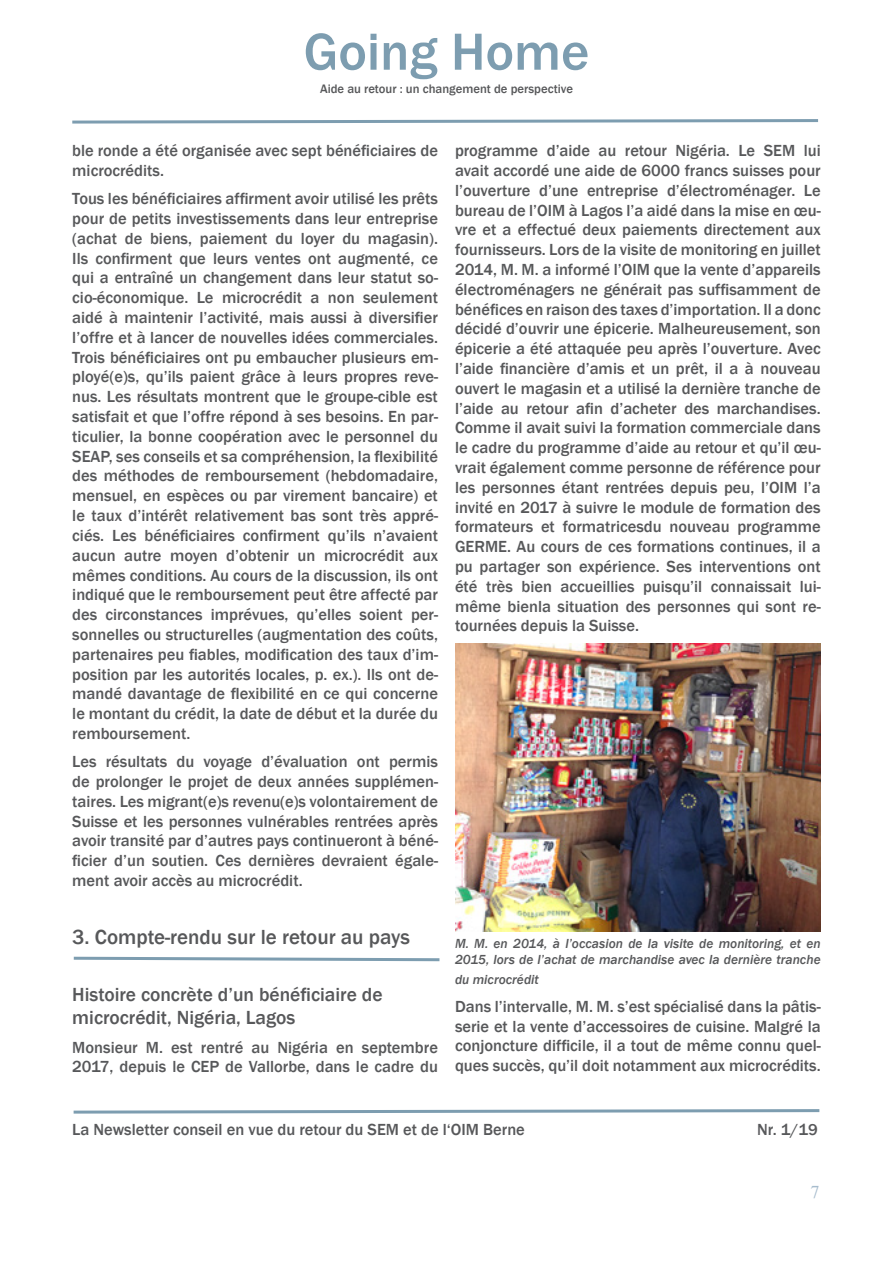
<style>
.page{position:relative;width:893px;height:1263px;background:#fff}
.page>*{position:absolute;margin:0;border:0;box-sizing:border-box;transform-origin:0 0}
.t1{font:500 54px "Franklin Gothic";color:#7d9db0}
.t2{font:500 21px "Franklin Gothic";color:#57585a}
.t3{font:500 19.5px/23.4px "Franklin Gothic";color:#57585a}
.t4{font:18px "Times New Roman";color:#a7bccd}
.t5{font:500 16.5px/19.8px "Franklin Gothic";color:#57585a;text-align:justify}
.t6{font:italic 500 13.5px/16.2px "Franklin Gothic";color:#57585a}
.t7{font:500 12.6px "Franklin Gothic";color:#57585a}
</style>
<div class="page">
<svg style="left:73px;top:1109px;width:747px;height:5px"></svg>
<svg style="left:72px;top:119px;width:747px;height:5px"></svg>
<svg style="left:73px;top:956px;width:367px;height:6px"></svg>
<img style="left:455px;top:643px;width:366px;height:288px">
<h1 class="t1" style="left:304px;top:18px;width:287px">Going Home</h1>
<p class="t7" style="left:320px;top:81px;width:254px">Aide au retour : un changement de perspective</p>
<p class="t5" style="left:72px;top:141px;width:367px">ble ronde a été organisée avec sept bénéficiaires de microcrédits.</p>
<p class="t5" style="left:72px;top:189px;width:367px">Tous les bénéficiaires affirment avoir utilisé les prêts pour de petits investissements dans leur entreprise (achat de biens, paiement du loyer du magasin).<br>Ils confirment que leurs ventes ont augmenté, ce qui a entraîné un changement dans leur statut so&shy;cio-économique. Le microcrédit a non seulement aidé à maintenir l’activité, mais aussi à diversifier l’offre et à lancer de nouvelles idées commerciales.<br>Trois bénéficiaires ont pu embaucher plusieurs em&shy;ployé(e)s, qu’ils paient grâce à leurs propres reve&shy;nus. Les résultats montrent que le groupe-cible est satisfait et que l’offre répond à ses besoins. En par&shy;ticulier, la bonne coopération avec le personnel du SEAP, ses conseils et sa compréhension, la flexibilité des méthodes de remboursement (hebdomadaire, mensuel, en espèces ou par virement bancaire) et le taux d’intérêt relativement bas sont très appré&shy;ciés. Les bénéficiaires confirment qu’ils n’avaient aucun autre moyen d’obtenir un microcrédit aux mêmes conditions. Au cours de la discussion, ils ont indiqué que le remboursement peut être affecté par des circonstances imprévues, qu’elles soient per&shy;sonnelles ou structurelles (augmentation des coûts, partenaires peu fiables, modification des taux d’im&shy;position par les autorités locales, p. ex.). Ils ont de&shy;mandé davantage de flexibilité en ce qui concerne le montant du crédit, la date de début et la durée du remboursement.</p>
<p class="t5" style="left:72px;top:752px;width:367px">Les résultats du voyage d’évaluation ont permis de prolonger le projet de deux années supplémen&shy;taires. Les migrant(e)s revenu(e)s volontairement de Suisse et les personnes vulnérables rentrées après avoir transité par d’autres pays continueront à béné&shy;ficier d’un soutien. Ces dernières devraient égale&shy;ment avoir accès au microcrédit.</p>
<p class="t5" style="left:455px;top:141px;width:367px">programme d’aide au retour Nigéria. Le SEM lui avait accordé une aide de 6000 francs suisses pour l’ouverture d’une entreprise d’électroménager. Le bureau de l’OIM à Lagos l’a aidé dans la mise en œu&shy;vre et a effectué deux paiements directement aux fournisseurs. Lors de la visite de monitoring en juillet 2014, M. M. a informé l’OIM que la vente d’appareils électroménagers ne générait pas suffisamment de bénéfices en raison des taxes d’importation. Il a donc décidé d’ouvrir une épicerie. Malheureusement, son épicerie a été attaquée peu après l’ouverture. Avec l’aide financière d’amis et un prêt, il a à nouveau ouvert le magasin et a utilisé la dernière tranche de l’aide au retour afin d’acheter des marchandises.<br>Comme il avait suivi la formation commerciale dans le cadre du programme d’aide au retour et qu’il œu&shy;vrait également comme personne de référence pour les personnes étant rentrées depuis peu, l’OIM l’a invité en 2017 à suivre le module de formation des formateurs et formatricesdu nouveau programme GERME. Au cours de ces formations continues, il a pu partager son expérience. Ses interventions ont été très bien accueillies puisqu’il connaissait lui&shy;même bienla situation des personnes qui sont re&shy;tournées depuis la Suisse.</p>
<p class="t2" style="left:72px;top:924px;width:339px">3. Compte-rendu sur le retour au pays</p>
<p class="t3" style="left:72px;top:983px;width:312px">Histoire concrète d’un bénéficiaire de microcrédit, Nigéria, Lagos</p>
<p class="t5" style="left:72px;top:1037px;width:367px">Monsieur M. est rentré au Nigéria en septembre<br>2017, depuis le CEP de Vallorbe, dans le cadre du</p>
<p class="t6" style="left:455px;top:935px;width:367px">M. M. en 2014, à l’occasion de la visite de monitoring, et en<br>2015, lors de l’achat de marchandise avec la dernière tranche</p>
<p class="t6" style="left:455px;top:971px;width:85px">du microcrédit</p>
<p class="t5" style="left:455px;top:996px;width:367px">Dans l’intervalle, M. M. s’est spécialisé dans la pâtis&shy;serie et la vente d’accessoires de cuisine. Malgré la conjoncture difficile, il a tout de même connu quel&shy;ques succès, qu’il doit notamment aux microcrédits.</p>
<p class="t5" style="left:72px;top:1120px;width:454px">La Newsletter conseil en vue du retour du SEM et de l‘OIM Berne</p>
<p class="t5" style="left:757px;top:1120px;width:62px">Nr. 1/19</p>
<p class="t4" style="left:810px;top:1179px;width:10px">7</p>
</div>
